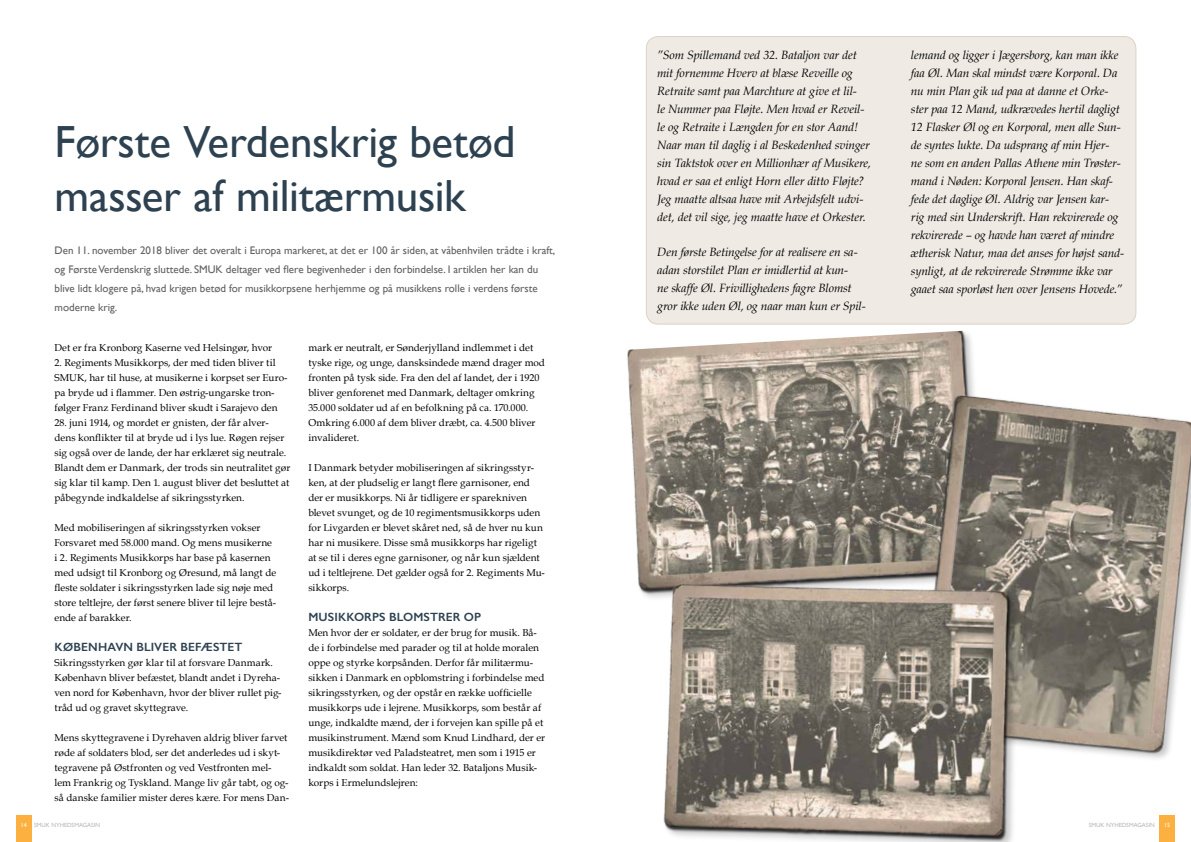
<style>
.page{position:relative;width:1191px;height:842px;background:#fff}
.page>*{position:absolute;margin:0;border:0;box-sizing:border-box;transform-origin:0 0}
.t1{font:45px/54px "Gill Sans";letter-spacing:-.005em;color:#2d4150}
.t2{font:italic 12px/18px "Book Antiqua";letter-spacing:-.01em;color:#000}
.t3{font:600 12px "Gill Sans";letter-spacing:.01em;color:#2d4150}
.t4{font:11px/19px "Gill Sans";color:#5f6062}
.t5{font:10px/15px "Book Antiqua";letter-spacing:.005em;color:#000}
.t6{font:6px "Gill Sans";color:#b6b8ba}
.t7{font:6px "Gill Sans";color:#fff}
.s1{color:#fff}
</style>
<div class="page">
<div style="left:16px;top:815px;width:15px;height:27px;background:#fbb040"></div>
<img style="left:627px;top:330px;width:346px;height:246px">
<div style="left:646px;top:37px;width:490px;height:287px;background:#efeae4;border-radius:12px"></div>
<div style="left:646px;top:36px;width:490px;height:289px;border:1px solid #ded2c6;border-radius:12px"></div>
<img style="left:895px;top:378px;width:296px;height:464px">
<img style="left:638px;top:576px;width:390px;height:266px">
<div style="left:1159px;top:815px;width:15px;height:27px;background:#fbb040"></div>
<h1 class="t1" style="left:55px;top:115px;width:462px">Første Verdenskrig betød masser af militærmusik</h1>
<p class="t4" style="left:55px;top:240px;width:502px">Den 11. november 2018 bliver det overalt i Europa markeret, at det er 100 år siden, at våbenhvilen trådte i kraft, og Første Verdenskrig sluttede. SMUK deltager ved flere begivenheder i den forbindelse. I artiklen her kan du blive lidt klogere på, hvad krigen betød for musikkorpsene herhjemme og på musikkens rolle i verdens første moderne krig.</p>
<p class="t5" style="left:55px;top:340px;width:219px">Det er fra Kronborg Kaserne ved Helsingør, hvor</p>
<p class="t5" style="left:55px;top:355px;width:235px">2. Regiments Musikkorps, der med tiden bliver til SMUK, har til huse, at musikerne i korpset ser Euro&shy;pa bryde ud i flammer. Den østrig-ungarske tron&shy;følger Franz Ferdinand bliver skudt i Sarajevo den</p>
<p class="t5" style="left:55px;top:415px;width:237px">28. juni 1914, og mordet er gnisten, der får alver&shy;dens konflikter til at bryde ud i lys lue. Røgen rejser sig også over de lande, der har erklæret sig neutrale.<br>Blandt dem er Danmark, der trods sin neutralitet gør sig klar til kamp. Den 1. august bliver det besluttet at påbegynde indkaldelse af sikringsstyrken.</p>
<p class="t5" style="left:55px;top:520px;width:223px">Med mobiliseringen af sikringsstyrken vokser Forsvaret med 58.000 mand. Og mens musikerne i 2. Regiments Musikkorps har base på kasernen med udsigt til Kronborg og Øresund, må langt de fleste soldater i sikringsstyrken lade sig nøje med store teltlejre, der først senere bliver til lejre bestå&shy;ende af barakker.</p>
<p class="t3" style="left:55px;top:640px;width:189px">KØBENHAVN BLIVER BEFÆSTET</p>
<p class="t5" style="left:55px;top:655px;width:228px">Sikringsstyrken gør klar til at forsvare Danmark.<br>København bliver befæstet, blandt andet i Dyreha&shy;ven nord for København, hvor der bliver rullet pig&shy;tråd ud og gravet skyttegrave.</p>
<p class="t5" style="left:55px;top:730px;width:236px">Mens skyttegravene i Dyrehaven aldrig bliver farvet røde af soldaters blod, ser det anderledes ud i skyt&shy;tegravene på Østfronten og ved Vestfronten mel&shy;lem Frankrig og Tyskland. Mange liv går tabt, og og&shy;så danske familier mister deres kære. For mens Dan-</p>
<p class="t6" style="left:21px;top:822px;width:81px"><span class="s1">14</span> SMUK NYHEDSMAGASIN</p>
<p class="t5" style="left:308px;top:340px;width:238px">mark er neutralt, er Sønderjylland indlemmet i det tyske rige, og unge, dansksindede mænd drager mod fronten på tysk side. Fra den del af landet, der i 1920 bliver genforenet med Danmark, deltager omkring 35.000 soldater ud af en befolkning på ca. 170.000.<br>Omkring 6.000 af dem bliver dræbt, ca. 4.500 bliver invalideret.</p>
<p class="t5" style="left:308px;top:460px;width:238px">I Danmark betyder mobiliseringen af sikringsstyr&shy;ken, at der pludselig er langt flere garnisoner, end der er musikkorps. Ni år tidligere er sparekniven blevet svunget, og de 10 regimentsmusikkorps uden for Livgarden er blevet skåret ned, så de hver nu kun har ni musikere. Disse små musikkorps har rigeligt at se til i deres egne garnisoner, og når kun sjældent ud i teltlejrene. Det gælder også for 2. Regiments Mu&shy;sikkorps.</p>
<p class="t3" style="left:308px;top:610px;width:174px">MUSIKKORPS BLOMSTRER OP</p>
<p class="t5" style="left:308px;top:625px;width:238px">Men hvor der er soldater, er der brug for musik. Bå&shy;de i forbindelse med parader og til at holde moralen oppe og styrke korpsånden. Derfor får militærmu&shy;sikken i Danmark en opblomstring i forbindelse med sikringsstyrken, og der opstår en række uofficielle musikkorps ude i lejrene. Musikkorps, som består af unge, indkaldte mænd, der i forvejen kan spille på et musikinstrument. Mænd som Knud Lindhard, der er musikdirektør ved Paladsteatret, men som i 1915 er indkaldt som soldat. Han leder 32. Bataljons Musik&shy;korps i Ermelundslejren:</p>
<p class="t2" style="left:657px;top:45px;width:215px">”Som Spillemand ved 32. Bataljon var det mit fornemme Hverv at blæse Reveille og Retraite samt paa Marchture at give et lil-<br>le Nummer paa Fløjte. Men hvad er Reveil&shy;le og Retraite i Længden for en stor Aand!<br>Naar man til daglig i al Beskedenhed svinger sin Taktstok over en Millionhær af Musikere, hvad er saa et enligt Horn eller ditto Fløjte?<br>Jeg maatte altsaa have mit Arbejdsfelt udvi&shy;det, det vil sige, jeg maatte have et Orkester.</p>
<p class="t2" style="left:657px;top:242px;width:210px">Den første Betingelse for at realisere en sa&shy;adan storstilet Plan er imidlertid at kun-<br>ne skaffe Øl. Frivillighedens fagre Blomst gror ikke uden Øl, og naar man kun er Spil-</p>
<p class="t2" style="left:911px;top:45px;width:215px">lemand og ligger i Jægersborg, kan man ikke faa Øl. Man skal mindst være Korporal. Da nu min Plan gik ud paa at danne et Orke&shy;ster paa 12 Mand, udkrævedes hertil dagligt 12 Flasker Øl og en Korporal, men alle Sun&shy;de syntes lukte. Da udsprang af min Hjer-<br>ne som en anden Pallas Athene min Trøster&shy;mand i Nøden: Korporal Jensen. Han skaf&shy;fede det daglige Øl. Aldrig var Jensen kar&shy;rig med sin Underskrift. Han rekvirerede og rekvirerede – og havde han været af mindre ætherisk Natur, maa det anses for højst sand&shy;synligt, at de rekvirerede Strømme ikke var gaaet saa sporløst hen over Jensens Hovede.”</p>
<p class="t6" style="left:1088px;top:822px;width:68px">SMUK NYHEDSMAGASIN</p>
<p class="t7" style="left:1164px;top:822px;width:7px">15</p>
</div>
